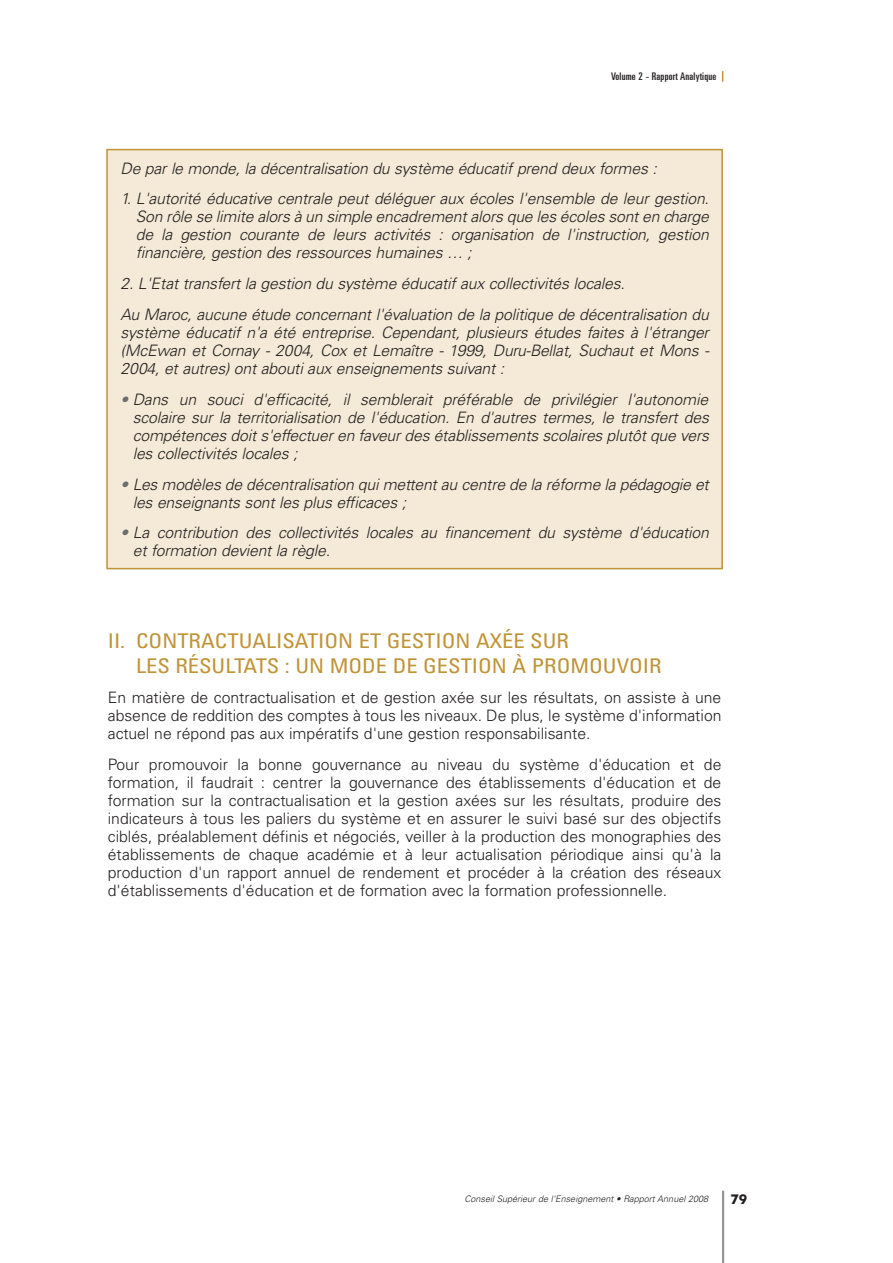
<style>
.page{position:relative;width:893px;height:1263px;background:#fff}
.page>*{position:absolute;margin:0;border:0;box-sizing:border-box;transform-origin:0 0}
.t1{font:condensed 20.25px/24.5px "Univers";color:#c09437;scale:1.11 1}
.t2{font:italic 300 15.75px/18px "Univers";letter-spacing:-.01em;color:#231f20;text-align:justify}
.t3{font:300 15.75px/18px "Univers";color:#231f20;text-align:justify}
.t4{font:700 13.5px "Futura BT";color:#231f20}
.t5{font:ultra-condensed 10.5px "Univers";letter-spacing:.02em;color:#231f20;scale:1.1 1}
.t6{font:italic 300 9px "Univers";color:#231f20}
.s1{color:#6c6d70}
</style>
<div class="page">
<div style="left:107px;top:150px;width:615px;height:419px;background:#f4ead7"></div>
<div style="left:106px;top:149px;width:617px;height:420px;border:2px solid #c09437"></div>
<hr style="left:722px;top:1191px;width:2px;height:72px;background:#939598">
<p class="t5" style="left:611px;top:72px;width:97px">Volume 2 - Rapport Analytique</p>
<p class="t2" style="left:121px;top:161px;width:538px">De par le monde, la décentralisation du système éducatif prend deux formes :</p>
<p class="t2" style="left:136px;top:191px;width:575px;text-indent:-15px">1. L'autorité éducative centrale peut déléguer aux écoles l'ensemble de leur gestion.<br>Son rôle se limite alors à un simple encadrement alors que les écoles sont en charge de la gestion courante de leurs activités : organisation de l'instruction, gestion financière, gestion des ressources humaines … ;</p>
<p class="t2" style="left:121px;top:270px;width:590px;line-height:30.8px">2. L'Etat transfert la gestion du système éducatif aux collectivités locales.<br>Au Maroc, aucune étude concernant l'évaluation de la politique de décentralisation du</p>
<p class="t2" style="left:121px;top:325px;width:590px">système éducatif n'a été entreprise. Cependant, plusieurs études faites à l'étranger (McEwan et Cornay - 2004, Cox et Lemaître - 1999, Duru-Bellat, Suchaut et Mons - 2004, et autres) ont abouti aux enseignements suivant :</p>
<p class="t2" style="left:133px;top:392px;width:578px;text-indent:-12px"><span class="s1">•</span> Dans un souci d'efficacité, il semblerait préférable de privilégier l'autonomie scolaire sur la territorialisation de l'éducation. En d'autres termes, le transfert des compétences doit s'effectuer en faveur des établissements scolaires plutôt que vers les collectivités locales ;</p>
<p class="t2" style="left:133px;top:476px;width:578px;text-indent:-12px"><span class="s1">•</span> Les modèles de décentralisation qui mettent au centre de la réforme la pédagogie et les enseignants sont les plus efficaces ;</p>
<p class="t2" style="left:133px;top:525px;width:578px;text-indent:-12px"><span class="s1">•</span> La contribution des collectivités locales au financement du système d'éducation et formation devient la règle.</p>
<p class="t1" style="left:136px;top:630px;width:475px;text-indent:-28px">II. CONTRACTUALISATION ET GESTION AXÉE SUR<br>LES RÉSULTATS : UN MODE DE GESTION À PROMOUVOIR</p>
<p class="t3" style="left:108px;top:690px;width:615px">En matière de contractualisation et de gestion axée sur les résultats, on assiste à une absence de reddition des comptes à tous les niveaux. De plus, le système d'information actuel ne répond pas aux impératifs d'une gestion responsabilisante.</p>
<p class="t3" style="left:108px;top:757px;width:615px">Pour promouvoir la bonne gouvernance au niveau du système d'éducation et de formation, il faudrait : centrer la gouvernance des établissements d'éducation et de formation sur la contractualisation et la gestion axées sur les résultats, produire des indicateurs à tous les paliers du système et en assurer le suivi basé sur des objectifs ciblés, préalablement définis et négociés, veiller à la production des monographies des établissements de chaque académie et à leur actualisation périodique ainsi qu'à la production d'un rapport annuel de rendement et procéder à la création des réseaux d'établissements d'éducation et de formation avec la formation professionnelle.</p>
<p class="t6" style="left:464px;top:1195px;width:245px">Conseil Supérieur de l'Enseignement • Rapport Annuel 2008</p>
<p class="t4" style="left:730px;top:1194px;width:18px">79</p>
</div>
